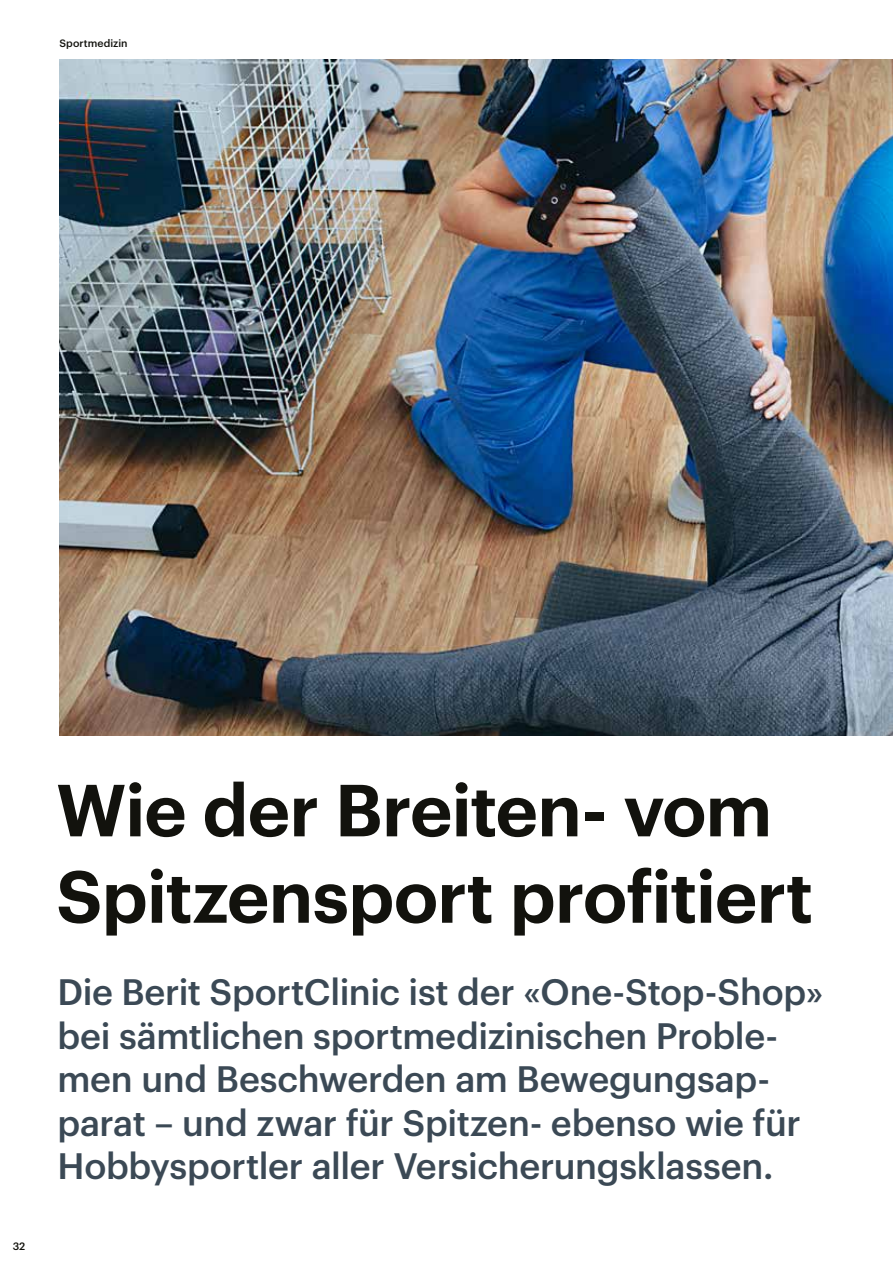
<style>
.page{position:relative;width:893px;height:1263px;background:#fff}
.page>*{position:absolute;margin:0;border:0;box-sizing:border-box;transform-origin:0 0}
.t1{font:600 72px/86.4px "Graphik";letter-spacing:-.01em;color:#12120d}
.t2{font:500 36px/43.5px "Graphik";letter-spacing:-.01em;color:#3b4955}
.t3{font:500 10.5px "Graphik";letter-spacing:.005em;color:#12120d}
</style>
<div class="page">
<img style="left:60px;top:60px;width:833px;height:676px">
<p class="t3" style="left:60px;top:35px;width:70px">Sportmedizin</p>
<p class="t3" style="left:13px;top:1238px;width:14px">32</p>
<h1 class="t1" style="left:56px;top:761px;width:758px">Wie der Breiten- vom<br>Spitzensport profitiert</h1>
<p class="t2" style="left:57px;top:967px;width:768px">Die Berit SportClinic ist der «One-Stop-Shop» bei sämtlichen sportmedizinischen Proble&shy;men und Beschwerden am Bewegungsap&shy;parat – und zwar für Spitzen- ebenso wie für Hobbysportler aller Versicherungsklassen.</p>
</div>
